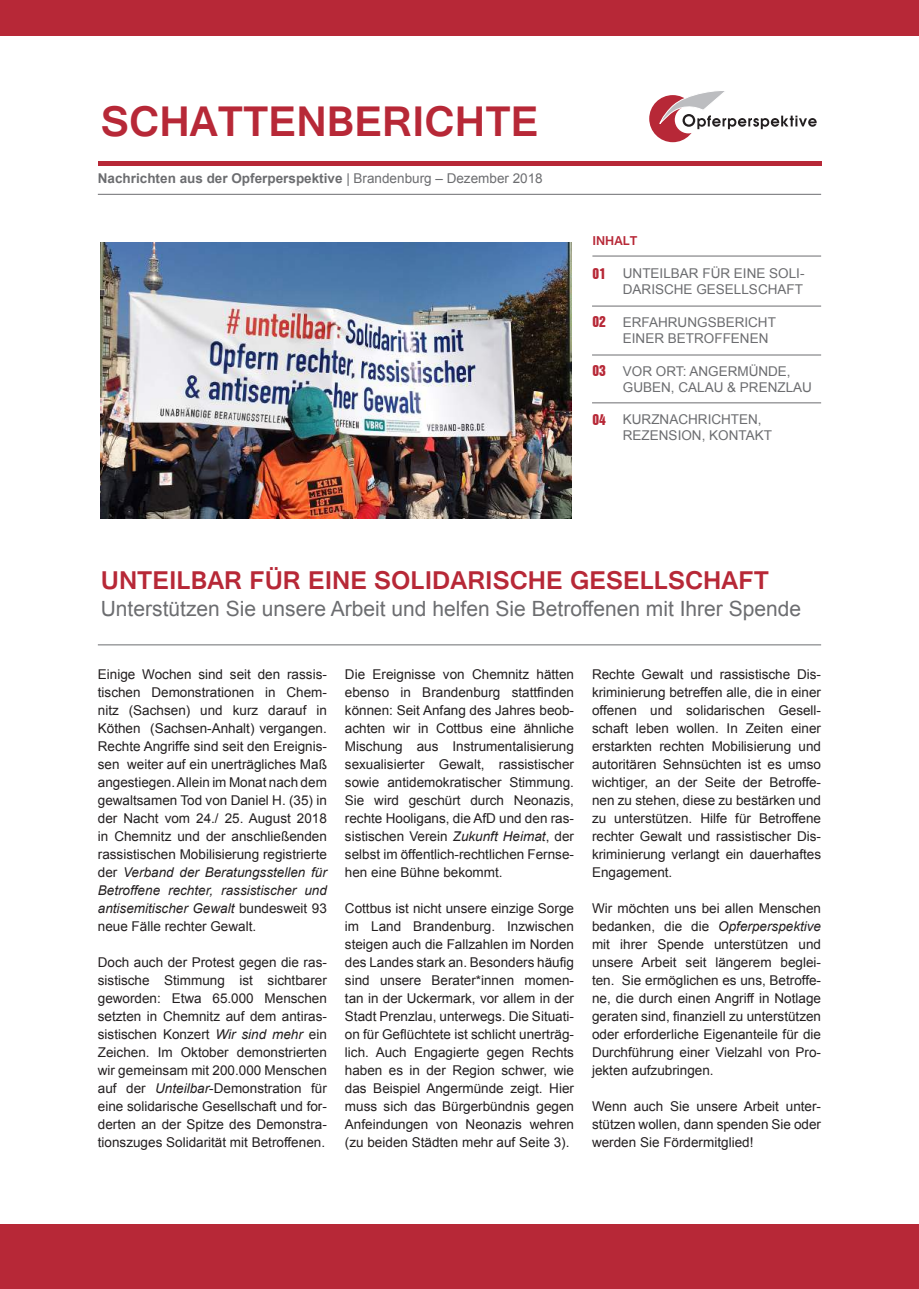
<style>
.page{position:relative;width:919px;height:1289px;background:#fff}
.page>*{position:absolute;margin:0;border:0;box-sizing:border-box;transform-origin:0 0}
.t1{font:700 45px "Gautami";color:#b72837}
.t2{font:700 27px "Gautami";color:#b72837}
.t3{font:21px "Arial";color:#6c6d70}
.t4{font:13.5px/18px "Arial";color:#231f20;text-align:justify}
.t5{font:13.5px/16.2px "Arial";color:#6c6d70}
.t6{font:700 13.5px "Arial";color:#6c6d70}
.t7{font:13.5px "Swiss 921 BT Regular A";color:#b72837}
.t8{font:700 13.5px "Gautami";color:#b72837}
.s1{font-weight:400}
.s2{font-style:italic}
</style>
<div class="page">
<div style="left:0;top:1224px;width:918px;height:64px;background:#b72837"></div>
<div style="left:649px;top:95px;width:47px;height:47px;background:#b72837;border-radius:50%"></div>
<div style="left:674px;top:106px;width:28px;height:27px;border:7px solid #fff;border-radius:50%"></div>
<svg style="left:659px;top:91px;width:157px;height:38px"></svg>
<hr style="left:98px;top:161px;width:723px;height:4px;background:#b72837">
<div style="left:0;top:0;width:918px;height:35px;background:#b72837"></div>
<hr style="left:98px;top:194px;width:723px;height:1px;background:#6c6d70">
<hr style="left:592px;top:256px;width:229px;height:1px;background:#6c6d70">
<hr style="left:592px;top:306px;width:229px;height:1px;background:#6c6d70">
<hr style="left:592px;top:354px;width:229px;height:1px;background:#6c6d70">
<hr style="left:592px;top:402px;width:229px;height:1px;background:#6c6d70">
<hr style="left:98px;top:644px;width:723px;height:1px;background:#6c6d70">
<img style="left:101px;top:242px;width:470px;height:277px">
<h1 class="t1" style="left:101px;top:94px;width:439px">SCHATTENBERICHTE</h1>
<p class="t6" style="left:98px;top:169px;width:446px">Nachrichten aus der Opferperspektive <span class="s1">| Brandenburg – Dezember 2018</span></p>
<p class="t8" style="left:592px;top:233px;width:47px">INHALT</p>
<p class="t7" style="left:592px;top:264px;width:15px">01</p>
<p class="t7" style="left:592px;top:313px;width:15px">02</p>
<p class="t7" style="left:592px;top:362px;width:15px">03</p>
<p class="t7" style="left:592px;top:410px;width:15px">04</p>
<p class="t5" style="left:622px;top:265px;width:183px">UNTEILBAR FÜR EINE SOLI-<br>DARISCHE GESELLSCHAFT</p>
<p class="t5" style="left:622px;top:314px;width:155px">ERFAHRUNGSBERICHT<br>EINER BETROFFENEN</p>
<p class="t5" style="left:622px;top:363px;width:191px">VOR ORT: ANGERMÜNDE,<br>GUBEN, CALAU &amp; PRENZLAU</p>
<p class="t5" style="left:622px;top:411px;width:151px">KURZNACHRICHTEN,<br>REZENSION, KONTAKT</p>
<h2 class="t2" style="left:101px;top:564px;width:669px">UNTEILBAR FÜR EINE SOLIDARISCHE GESELLSCHAFT</h2>
<h3 class="t3" style="left:101px;top:595px;width:702px">Unterstützen Sie unsere Arbeit und helfen Sie Betroffenen mit Ihrer Spende</h3>
<p class="t4" style="left:98px;top:665px;width:230px">Einige Wochen sind seit den rassis&shy;tischen Demonstrationen in Chem&shy;nitz (Sachsen) und kurz darauf in Köthen (Sachsen-Anhalt) vergangen.<br>Rechte Angriffe sind seit den Ereignis&shy;sen weiter auf ein unerträgliches Maß angestiegen. Allein im Monat nach dem gewaltsamen Tod von Daniel H. (35) in der Nacht vom 24./ 25. August 2018 in Chemnitz und der anschließenden rassistischen Mobilisierung registrierte der <span class="s2">Verband der Beratungsstellen für Betroffene rechter, rassistischer und antisemitischer Gewalt</span> bundesweit 93 neue Fälle rechter Gewalt.</p>
<p class="t4" style="left:98px;top:953px;width:230px">Doch auch der Protest gegen die ras&shy;sistische Stimmung ist sichtbarer geworden: Etwa 65.000 Menschen setzten in Chemnitz auf dem antiras&shy;sistischen Konzert <span class="s2">Wir sind mehr</span> ein Zeichen. Im Oktober demonstrierten wir gemeinsam mit 200.000 Menschen auf der <span class="s2">Unteilbar</span>-Demonstration für eine solidarische Gesellschaft und for&shy;derten an der Spitze des Demonstra&shy;tionszuges Solidarität mit Betroffenen.</p>
<p class="t4" style="left:345px;top:665px;width:230px">Die Ereignisse von Chemnitz hätten ebenso in Brandenburg stattfinden können: Seit Anfang des Jahres beob&shy;achten wir in Cottbus eine ähnliche Mischung aus Instrumentalisierung sexualisierter Gewalt, rassistischer sowie antidemokratischer Stimmung.<br>Sie wird geschürt durch Neonazis, rechte Hooligans, die AfD und den ras&shy;sistischen Verein <span class="s2">Zukunft Heimat</span>, der selbst im öffentlich-rechtlichen Fernse&shy;hen eine Bühne bekommt.</p>
<p class="t4" style="left:345px;top:899px;width:230px">Cottbus ist nicht unsere einzige Sorge im Land Brandenburg. Inzwischen steigen auch die Fallzahlen im Norden des Landes stark an. Besonders häufig sind unsere Berater*innen momen&shy;tan in der Uckermark, vor allem in der Stadt Prenzlau, unterwegs. Die Situati&shy;on für Geflüchtete ist schlicht unerträg&shy;lich. Auch Engagierte gegen Rechts haben es in der Region schwer, wie das Beispiel Angermünde zeigt. Hier muss sich das Bürgerbündnis gegen Anfeindungen von Neonazis wehren (zu beiden Städten mehr auf Seite 3).</p>
<p class="t4" style="left:592px;top:665px;width:230px">Rechte Gewalt und rassistische Dis&shy;kriminierung betreffen alle, die in einer offenen und solidarischen Gesell&shy;schaft leben wollen. In Zeiten einer erstarkten rechten Mobilisierung und autoritären Sehnsüchten ist es umso wichtiger, an der Seite der Betroffe&shy;nen zu stehen, diese zu bestärken und zu unterstützen. Hilfe für Betroffene rechter Gewalt und rassistischer Dis&shy;kriminierung verlangt ein dauerhaftes Engagement.</p>
<p class="t4" style="left:592px;top:899px;width:230px">Wir möchten uns bei allen Menschen bedanken, die die <span class="s2">Opferperspektive </span>mit ihrer Spende unterstützen und unsere Arbeit seit längerem beglei&shy;ten. Sie ermöglichen es uns, Betroffe&shy;ne, die durch einen Angriff in Notlage geraten sind, finanziell zu unterstützen oder erforderliche Eigenanteile für die Durchführung einer Vielzahl von Pro&shy;jekten aufzubringen.</p>
<p class="t4" style="left:592px;top:1097px;width:230px">Wenn auch Sie unsere Arbeit unter&shy;stützen wollen, dann spenden Sie oder werden Sie Fördermitglied!</p>
</div>
